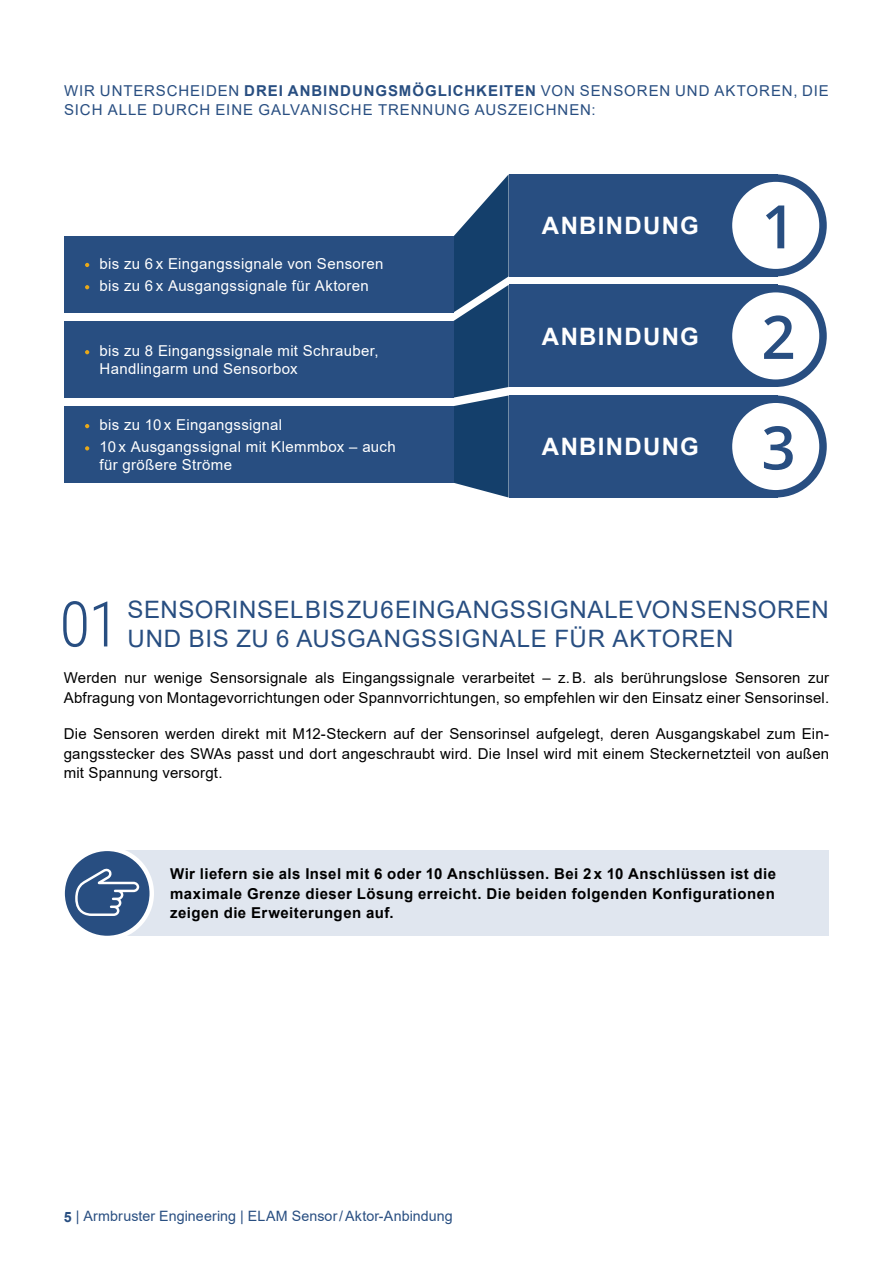
<style>
.page{position:relative;width:893px;height:1263px;background:#fff}
.page>*{position:absolute;margin:0;border:0;box-sizing:border-box;transform-origin:0 0}
.t1{font:300 63px "Roboto Condensed";color:#284e81}
.t2{font:600 60px "Open Sans";color:#284e81}
.t3{font:24px/28.5px "Arial";letter-spacing:.025em;color:#284e81}
.t4{font:700 24px "Arial";letter-spacing:.055em;color:#fff}
.t5{font:15px/19.5px "Arial";letter-spacing:.015em;color:#000}
.t6{font:15px/22.2px "Arial";letter-spacing:.025em;color:#fff}
.t7{font:700 15px/19.5px "Arial";letter-spacing:.03em;color:#000;text-align:justify}
.t8{font:15px/19.5px "Arial";letter-spacing:.06em;color:#284e81}
.t9{font:14.25px "Arial";letter-spacing:.005em;color:#284e81}
.s1{font-weight:700}
</style>
<div class="page">
<div style="left:93px;top:851px;width:736px;height:85px;background:#e0e6ef"></div>
<svg style="left:63px;top:849px;width:89px;height:89px;background:#456692"></svg>
<div style="left:60px;top:846px;width:94px;height:94px;border:4px solid #fff;border-radius:50%"></div>
<svg style="left:75px;top:868px;width:64px;height:48px;background:#4d6d97"></svg>
<div style="left:509px;top:395px;width:268px;height:102px;background:#284e81"></div>
<div style="left:728px;top:399px;width:95px;height:95px;background:#fff;border-radius:50%"></div>
<div style="left:725px;top:395px;width:102px;height:102px;border:8px solid #284e81;border-radius:50%"></div>
<div style="left:64px;top:406px;width:389px;height:77px;background:#284e81"></div>
<svg style="left:85px;top:424px;width:4px;height:4px"></svg>
<svg style="left:85px;top:446px;width:4px;height:4px"></svg>
<div style="left:509px;top:285px;width:268px;height:102px;background:#284e81"></div>
<div style="left:728px;top:289px;width:95px;height:94px;background:#fff;border-radius:50%"></div>
<div style="left:725px;top:285px;width:102px;height:102px;border:8px solid #284e81;border-radius:50%"></div>
<div style="left:64px;top:321px;width:389px;height:77px;background:#284e81"></div>
<svg style="left:85px;top:350px;width:4px;height:4px"></svg>
<div style="left:509px;top:174px;width:268px;height:102px;background:#284e81"></div>
<svg style="left:453px;top:174px;width:56px;height:323px"></svg>
<div style="left:728px;top:178px;width:95px;height:95px;background:#fff;border-radius:50%"></div>
<div style="left:725px;top:174px;width:102px;height:102px;border:8px solid #284e81;border-radius:50%"></div>
<div style="left:64px;top:236px;width:389px;height:76px;background:#284e81"></div>
<svg style="left:85px;top:263px;width:4px;height:4px"></svg>
<svg style="left:85px;top:285px;width:4px;height:4px"></svg>
<p class="t8" style="left:64px;top:81px;width:766px">WIR UNTERSCHEIDEN <span class="s1">DREI ANBINDUNGSMÖGLICHKEITEN</span> VON SENSOREN UND AKTOREN, DIE<br>SICH ALLE DURCH EINE GALVANISCHE TRENNUNG AUSZEICHNEN:</p>
<p class="t6" style="left:99px;top:252px;width:286px">bis zu 6 x Eingangssignale von Sensoren bis zu 6 x Ausgangssignale für Aktoren</p>
<p class="t6" style="left:99px;top:341px;width:280px;line-height:18px">bis zu 8 Eingangssignale mit Schrauber,<br>Handlingarm und Sensorbox</p>
<p class="t6" style="left:99px;top:413px;width:298px">bis zu 10 x Eingangssignal<br>10 x Ausgangssignal mit Klemmbox – auch</p>
<p class="t6" style="left:99px;top:453px;width:134px">für größere Ströme</p>
<h3 class="t4" style="left:542px;top:209px;width:158px">ANBINDUNG</h3>
<h2 class="t2" style="left:761px;top:185px;width:36px">1</h2>
<h3 class="t4" style="left:542px;top:319px;width:158px">ANBINDUNG</h3>
<h3 class="t4" style="left:542px;top:430px;width:158px">ANBINDUNG</h3>
<h2 class="t2" style="left:761px;top:296px;width:36px">2</h2>
<h2 class="t2" style="left:761px;top:406px;width:36px">3</h2>
<h3 class="t3" style="left:128px;top:595px;width:703px">SENSORINSEL BIS ZU 6 EINGANGSSIGNALE VON SENSOREN<br>UND BIS ZU 6 AUSGANGSSIGNALE FÜR AKTOREN</h3>
<p class="t5" style="left:64px;top:668px;width:767px">Werden nur wenige Sensorsignale als Eingangssignale verarbeitet – z.B. als berührungslose Sensoren zur<br>Abfragung von Montagevorrichtungen oder Spannvorrichtungen, so empfehlen wir den Einsatz einer Sensorinsel.</p>
<p class="t5" style="left:64px;top:724px;width:767px;text-align:justify">Die Sensoren werden direkt mit M12-Steckern auf der Sensorinsel aufgelegt, deren Ausgangskabel zum Ein&shy;gangsstecker des SWAs passt und dort angeschraubt wird. Die Insel wird mit einem Steckernetzteil von außen mit Spannung versorgt.</p>
<h1 class="t1" style="left:60px;top:580px;width:61px">01</h1>
<p class="t7" style="left:170px;top:864px;width:608px">Wir liefern sie als Insel mit 6 oder 10 Anschlüssen. Bei 2 x 10 Anschlüssen ist die maximale Grenze dieser Lösung erreicht. Die beiden folgenden Konfigurationen zeigen die Erweiterungen auf.</p>
<p class="t9" style="left:64px;top:1206px;width:391px"><span class="s1">5</span> | Armbruster Engineering | ELAM Sensor/Aktor-Anbindung</p>
</div>
